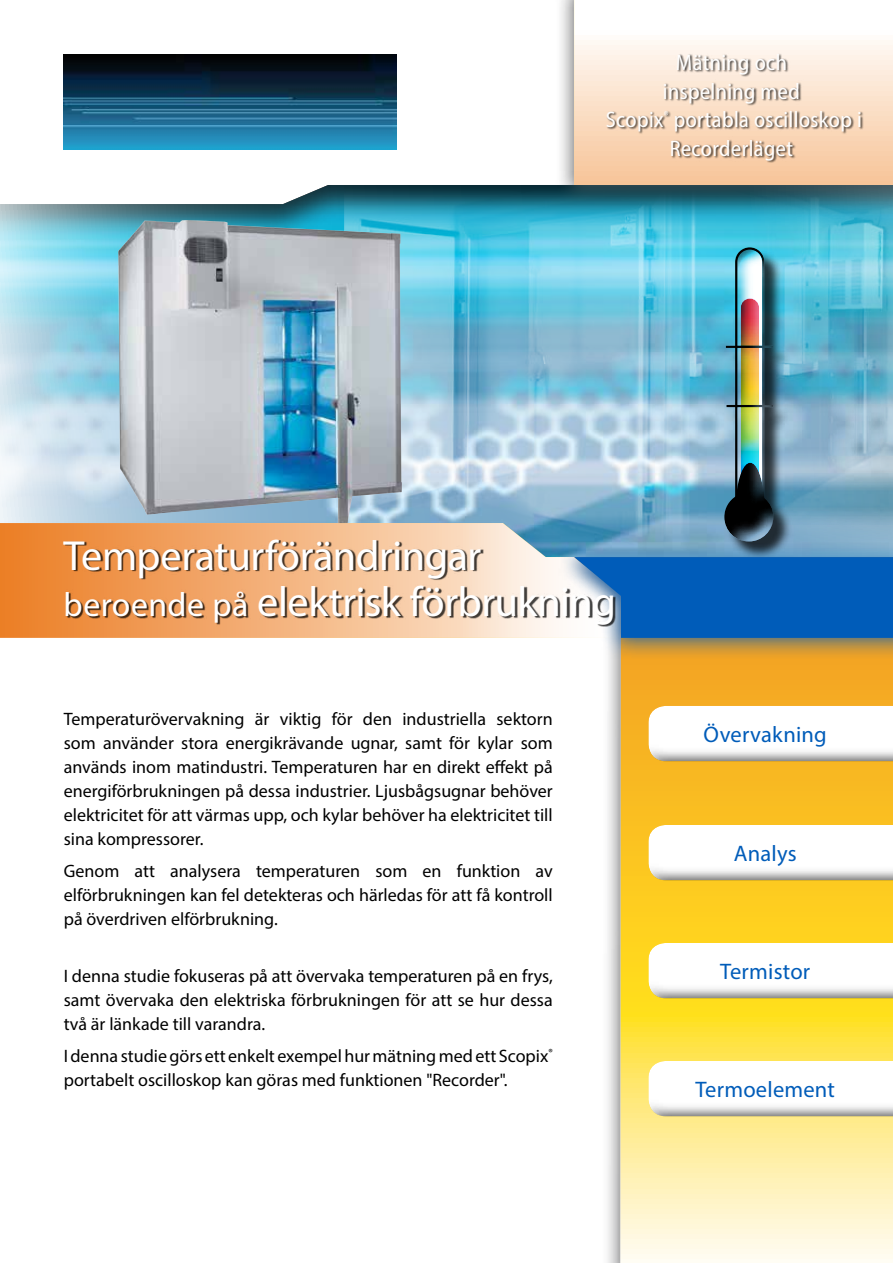
<style>
.page{position:relative;width:893px;height:1263px;background:#fff}
.page>*{position:absolute;margin:0;border:0;box-sizing:border-box;transform-origin:0 0}
.t1{font:42.3px/46.3px "Myriad Pro";letter-spacing:-.01em;color:#fff}
.t2{font:22.5px/28.5px "Myriad Pro";letter-spacing:.02em;color:#fff;text-align:center;scale:.9 1}
.t3{font:22.5px "Myriad Pro";letter-spacing:.01em;color:#005cb9}
.t4{font:18px/24px "Myriad Pro";color:#000;text-align:justify}
.s1{font-size:33.75px}
</style>
<div class="page">
<div style="left:555px;top:0;width:338px;height:1263px;background:#48484a;opacity:.75"></div>
<svg style="left:574px;top:0;width:319px;height:1263px"></svg>
<div style="left:0;top:184px;width:893px;height:373px;background:#000;opacity:.75"></div>
<svg style="left:0;top:523px;width:719px;height:115px;background:#dba474"></svg>
<img style="left:64px;top:54px;width:332px;height:95px">
<div style="left:727px;top:250px;width:65px;height:310px;background:#000;opacity:.75"></div>
<div style="left:719px;top:239px;width:64px;height:302px;background:#000;opacity:.75"></div>
<div style="left:557px;top:542px;width:336px;height:118px;background:#005cb9;opacity:.75"></div>
<div style="left:574px;top:557px;width:319px;height:81px;background:#005cb9"></div>
<img style="left:118px;top:220px;width:284px;height:303px">
<div style="left:65px;top:540px;width:551px;height:87px;background:#000;opacity:.75"></div>
<div style="left:606px;top:54px;width:258px;height:109px;background:#000;opacity:.75"></div>
<div style="left:648px;top:705px;width:245px;height:57px;background:#000;opacity:.75"></div>
<div style="left:648px;top:824px;width:245px;height:57px;background:#000;opacity:.75"></div>
<div style="left:648px;top:942px;width:245px;height:57px;background:#000;opacity:.75"></div>
<div style="left:648px;top:1060px;width:245px;height:57px;background:#000;opacity:.75"></div>
<p class="t2" style="left:606px;top:48px;width:286px">Mätning och<br>inspelning med<br>Scopix<sup>®</sup> portabla oscilloskop i<br>Recorderläget</p>
<h1 class="t1" style="left:64px;top:531px;width:554px">Temperaturförändringar <span class="s1">beroende på</span> elektrisk förbrukning</h1>
<p class="t4" style="left:64px;top:706px;width:490px">Temperaturövervakning är viktig för den industriella sektorn som använder stora energikrävande ugnar, samt för kylar som används inom matindustri. Temperaturen har en direkt effekt på energiförbrukningen på dessa industrier. Ljusbågsugnar behöver elektricitet för att värmas upp, och kylar behöver ha elektricitet till sina kompressorer.</p>
<p class="t4" style="left:64px;top:859px;width:490px">Genom att analysera temperaturen som en funktion av elförbrukningen kan fel detekteras och härledas för att få kontroll på överdriven elförbrukning.</p>
<p class="t4" style="left:64px;top:963px;width:491px">I denna studie fokuseras på att övervaka temperaturen på en frys, samt övervaka den elektriska förbrukningen för att se hur dessa två är länkade till varandra.</p>
<p class="t4" style="left:64px;top:1044px;width:490px">I denna studie görs ett enkelt exempel hur mätning med ett Scopix<sup>® </sup>portabelt oscilloskop kan göras med funktionen "Recorder".</p>
<p class="t3" style="left:704px;top:721px;width:125px">Övervakning</p>
<p class="t3" style="left:734px;top:840px;width:64px">Analys</p>
<p class="t3" style="left:720px;top:958px;width:92px">Termistor</p>
<p class="t3" style="left:695px;top:1076px;width:141px">Termoelement</p>
</div>
